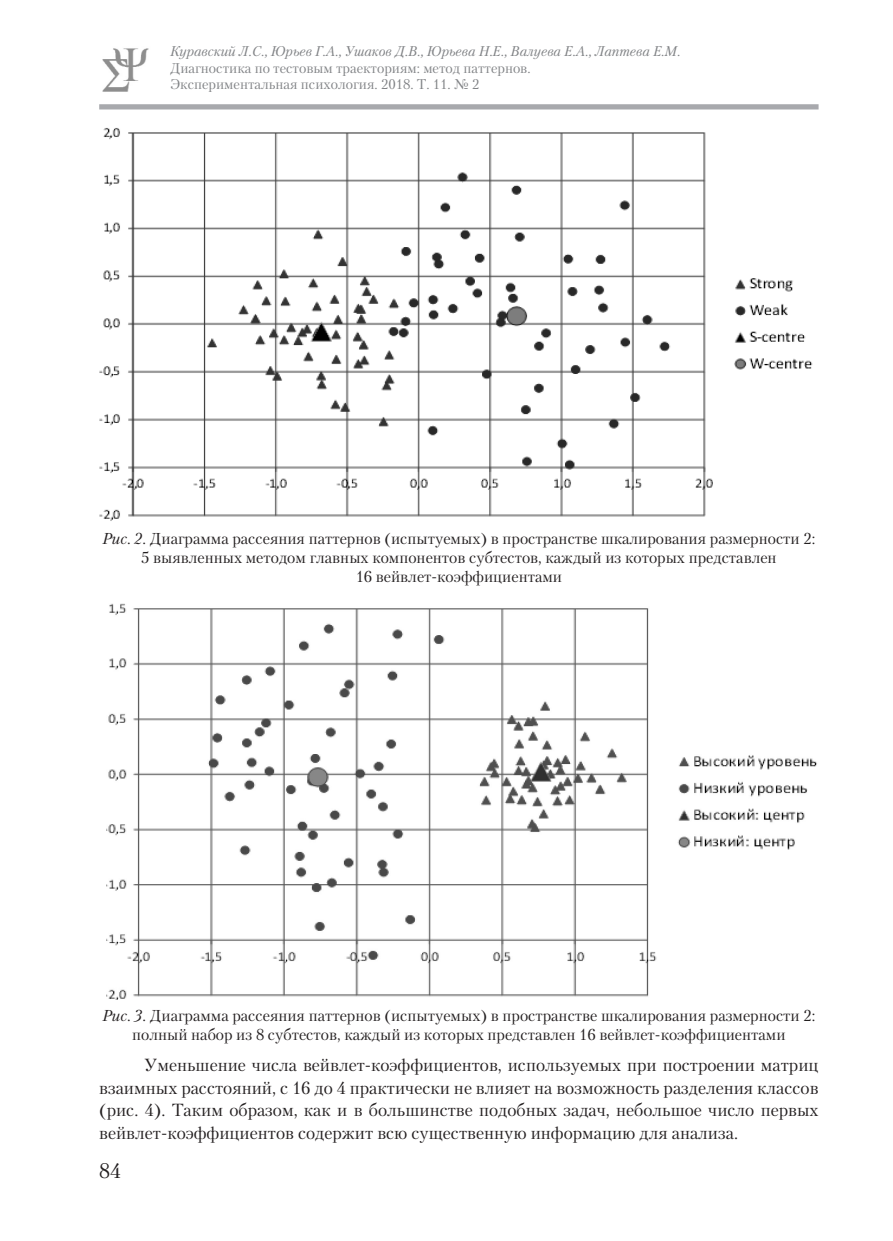
<style>
.page{position:relative;width:893px;height:1241px;background:#fff}
.page>*{position:absolute;margin:0;border:0;box-sizing:border-box;transform-origin:0 0}
.t1{font:21px "Petersburg C";color:#231f20}
.Текстовый_стиль{font:17.5px/22.8px "Petersburg C";color:#231f20;text-align:justify}
.Текстовый_стиль-2{font:15.75px/19.2px "Petersburg C";color:#231f20;text-align:center}
.Подзаголовок{font:14px "Petersburg C";color:#808285}
.Подзаголовок-2{font:italic 14px "Petersburg C";color:#808285}
.s1{font-style:italic}
</style>
<div class="page">
<div style="left:99px;top:104px;width:720px;height:5px;background:#a8a9ad"></div>
<img style="left:99px;top:128px;width:714px;height:393px">
<img style="left:106px;top:603px;width:711px;height:396px">
<img style="left:102px;top:48px;width:47px;height:44px">
<p class="Подзаголовок-2" style="left:170px;top:43px;width:512px">Куравский Л.С., Юрьев Г.А., Ушаков Д.В., Юрьева Н.Е., Валуева Е.А., Лаптева Е.М.</p>
<p class="Подзаголовок" style="left:170px;top:59px;width:362px">Диагностика по тестовым траекториям: метод паттернов.</p>
<p class="Подзаголовок" style="left:170px;top:76px;width:311px">Экспериментальная психология. 2018. T. 11. № 2</p>
<p class="Текстовый_стиль-2" style="left:102px;top:528px;width:714px"><span class="s1">Рис. 2.</span> Диаграмма рассеяния паттернов (испытуемых) в пространстве шкалирования размерности 2:<br>5 выявленных методом главных компонентов субтестов, каждый из которых представлен<br>16 вейвлет-коэффициентами</p>
<p class="Текстовый_стиль-2" style="left:102px;top:1005px;width:714px"><span class="s1">Рис. 3.</span> Диаграмма рассеяния паттернов (испытуемых) в пространстве шкалирования размерности 2: полный набор из 8 субтестов, каждый из которых представлен 16 вейвлет-коэффициентами</p>
<p class="Текстовый_стиль" style="left:99px;top:1053px;width:721px;text-indent:45px">Уменьшение числа вейвлет-коэффициентов, используемых при построении матриц взаимных расстояний, с 16 до 4 практически не влияет на возможность разделения классов (рис. 4). Таким образом, как и в большинстве подобных задач, небольшое число первых вейвлет-коэффициентов содержит всю существенную информацию для анализа.</p>
<h1 class="t1" style="left:99px;top:1157px;width:24px">84</h1>
</div>
